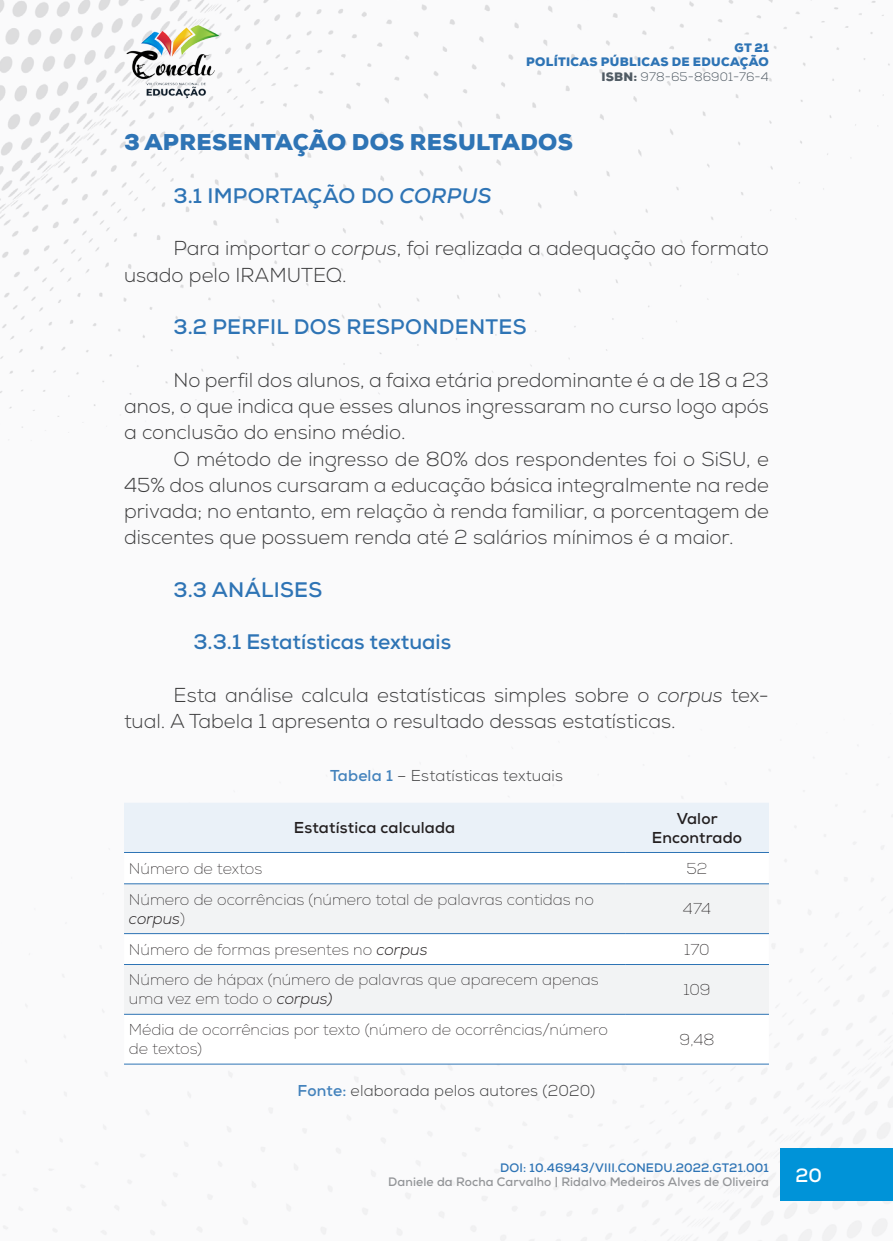
<style>
.page{position:relative;width:893px;height:1241px;background:#fff}
.page>*{position:absolute;margin:0;border:0;box-sizing:border-box;transform-origin:0 0}
.INTRODUÇÃO_NOVO{font:900 22.75px "Nexa";letter-spacing:.015em;color:#2e74b5}
.SUBTITULO_2_NOVO{font:700 21px "Nexa";letter-spacing:.015em;color:#2e74b5}
._9_SUBTITULO_3{font:700 21px "Nexa";color:#2e74b5}
._8_CORPO{font:300 20.12px/26.2px "Nexa";color:#3e3e3f}
.t1{font:700 19.25px "Nexa";color:#fff}
._14_CELULAS{font:100 15.75px/18.9px "Nexa";color:#231f20}
._15_CABEÇALHO{font:700 15.75px/18.9px "Nexa";letter-spacing:.01em;color:#231f20;text-align:center}
._12_FONTES{font:300 15.75px "Nexa";letter-spacing:.01em;color:#3e3e3f}
._11_LEGENDAS{font:300 15.75px "Nexa";letter-spacing:.01em;color:#3e3e3f}
.t2{font:900 12.25px/14.7px "Nexa";letter-spacing:.025em;color:#2e74b5;text-align:right}
.t3{font:700 12.25px "Nexa";letter-spacing:.01em;color:#939598}
.t4{font:700 12.25px "Nexa";letter-spacing:.01em;color:#2e74b5}
.s1{color:#505b64}
.s2{font-weight:300;color:#505b64}
.s3{font-style:italic}
.s4{font-weight:700;color:#4382bc}
.s5{font-weight:300;font-style:italic}
</style>
<div class="page">
<img style="left:0;top:0;width:893px;height:1240px">
<div style="left:781px;top:1148px;width:112px;height:52px;background:#0093d8"></div>
<img style="left:124px;top:25px;width:98px;height:74px">
<div style="left:124px;top:802px;width:645px;height:49px;background:#eaf1f8"></div>
<svg style="left:124px;top:852px;width:645px;height:211px"></svg>
<svg style="left:124px;top:884px;width:645px;height:129px;fill:#f2f3f4"></svg>
<hr style="left:124px;top:851px;width:501px;height:1px;background:#2e74b5">
<hr style="left:625px;top:851px;width:144px;height:1px;background:#2e74b5">
<hr style="left:124px;top:1063px;width:501px;height:1px;background:#2e74b5">
<hr style="left:625px;top:1063px;width:144px;height:1px;background:#2e74b5">
<hr style="left:124px;top:883px;width:501px;height:1px;background:#2e74b5">
<hr style="left:625px;top:883px;width:144px;height:1px;background:#2e74b5">
<hr style="left:124px;top:933px;width:501px;height:1px;background:#2e74b5">
<hr style="left:625px;top:933px;width:144px;height:1px;background:#2e74b5">
<hr style="left:124px;top:964px;width:501px;height:1px;background:#2e74b5">
<hr style="left:625px;top:964px;width:144px;height:1px;background:#2e74b5">
<hr style="left:124px;top:1013px;width:501px;height:1px;background:#2e74b5">
<hr style="left:625px;top:1013px;width:144px;height:1px;background:#2e74b5">
<p class="t2" style="left:526px;top:40px;width:244px">GT 21<br>POLÍTICAS PÚBLICAS DE EDUCAÇÃO<br><span class="s1">ISBN:</span> <span class="s2">978-65-86901-76-4</span></p>
<p class="INTRODUÇÃO_NOVO" style="left:124px;top:128px;width:450px">3 APRESENTAÇÃO DOS RESULTADOS</p>
<p class="SUBTITULO_2_NOVO" style="left:174px;top:182px;width:319px">3.1 IMPORTAÇÃO DO <span class="s3">CORPUS</span></p>
<p class="_8_CORPO" style="left:124px;top:236px;width:646px;text-indent:50px">Para importar o <span class="s3">corpus</span>, foi realizada a adequação ao formato usado pelo IRAMUTEQ.</p>
<p class="SUBTITULO_2_NOVO" style="left:174px;top:313px;width:354px">3.2 PERFIL DOS RESPONDENTES</p>
<p class="_8_CORPO" style="left:124px;top:367px;width:646px;text-align:justify;text-indent:50px">No perfil dos alunos, a faixa etária predominante é a de 18 a 23 anos, o que indica que esses alunos ingressaram no curso logo após a conclusão do ensino médio.</p>
<p class="_8_CORPO" style="left:124px;top:446px;width:646px;text-align:justify;text-indent:50px">O método de ingresso de 80% dos respondentes foi o SiSU, e 45% dos alunos cursaram a educação básica integralmente na rede privada; no entanto, em relação à renda familiar, a porcentagem de discentes que possuem renda até 2 salários mínimos é a maior.</p>
<p class="SUBTITULO_2_NOVO" style="left:174px;top:576px;width:150px">3.3 ANÁLISES</p>
<p class="_9_SUBTITULO_3" style="left:193px;top:628px;width:259px">3.3.1 Estatísticas textuais</p>
<p class="_8_CORPO" style="left:124px;top:682px;width:646px;text-indent:50px">Esta análise calcula estatísticas simples sobre o <span class="s3">corpus</span> tex&shy;tual. A Tabela 1 apresenta o resultado dessas estatísticas.</p>
<p class="_11_LEGENDAS" style="left:330px;top:766px;width:234px"><span class="s4">Tabela 1</span> – Estatísticas textuais</p>
<p class="_15_CABEÇALHO" style="left:294px;top:818px;width:163px">Estatística calculada</p>
<p class="_15_CABEÇALHO" style="left:652px;top:808px;width:92px">Valor<br>Encontrado</p>
<p class="_14_CELULAS" style="left:129px;top:859px;width:135px">Número de textos</p>
<p class="_14_CELULAS" style="left:687px;top:859px;width:22px">52</p>
<p class="_14_CELULAS" style="left:129px;top:890px;width:466px">Número de ocorrências (número total de palavras contidas no <span class="s5">corpus</span>)</p>
<p class="_14_CELULAS" style="left:683px;top:899px;width:30px">474</p>
<p class="_14_CELULAS" style="left:129px;top:939px;width:300px">Número de formas presentes no <span class="s5">corpus</span></p>
<p class="_14_CELULAS" style="left:684px;top:939px;width:27px">170</p>
<p class="_14_CELULAS" style="left:129px;top:970px;width:471px">Número de hápax (número de palavras que aparecem apenas uma vez em todo o <span class="s5">corpus)</span></p>
<p class="_14_CELULAS" style="left:683px;top:980px;width:29px">109</p>
<p class="_14_CELULAS" style="left:129px;top:1020px;width:480px">Média de ocorrências por texto (número de ocorrências/número de textos)</p>
<p class="_14_CELULAS" style="left:679px;top:1029px;width:36px">9,48</p>
<p class="_12_FONTES" style="left:298px;top:1081px;width:299px"><span class="s4">Fonte:</span> elaborada pelos autores (2020)</p>
<p class="t4" style="left:500px;top:1159px;width:270px">DOI: 10.46943/VIII.CONEDU.2022.GT21.001</p>
<p class="t3" style="left:388px;top:1173px;width:382px">Daniele da Rocha Carvalho | Ridalvo Medeiros Alves de Oliveira</p>
<p class="t1" style="left:796px;top:1162px;width:28px">20</p>
</div>
